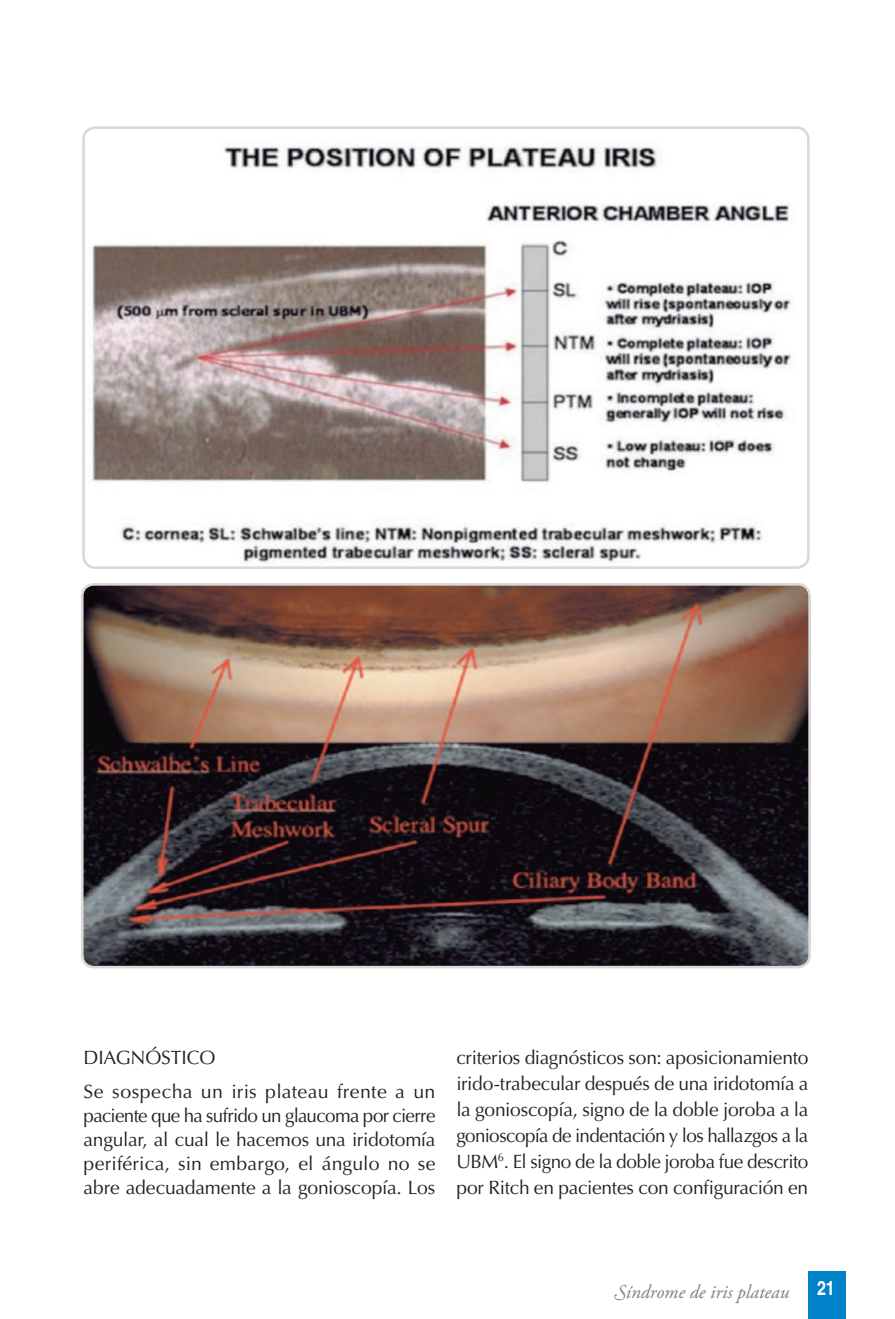
<style>
.page{position:relative;width:895px;height:1319px;background:#fff}
.page>*{position:absolute;margin:0;border:0;box-sizing:border-box;transform-origin:0 0}
.t1{font:700 condensed 19.78px "Helvetica";color:#fff}
.t2{font:19.25px/25.9px "Optima";letter-spacing:-.005em;color:#231f20;text-align:justify}
.t3{font:italic 19.25px "Adobe Garamond Pro";color:#7e8083}
</style>
<div class="page">
<div style="left:808px;top:1270px;width:37px;height:48px;background:#0082c8"></div>
<img style="left:86px;top:130px;width:722px;height:437px">
<div style="left:82px;top:126px;width:727px;height:443px;border:3px solid #dad9d8;border-radius:12px"></div>
<img style="left:83px;top:584px;width:726px;height:383px">
<div style="left:81px;top:583px;width:729px;height:385px;border:3px solid #dad9d8;border-radius:12px"></div>
<p class="t2" style="left:83px;top:1040px;width:353px;line-height:34.5px">DIAGNÓSTICO<br>Se sospecha un iris plateau frente a un</p>
<p class="t2" style="left:83px;top:1103px;width:353px;line-height:23.8px">paciente que ha sufrido un glaucoma por cierre angular, al cual le hacemos una iridotomía periférica, sin embargo, el ángulo no se abre adecuadamente a la gonioscopía. Los</p>
<p class="t2" style="left:456px;top:1044px;width:353px">criterios diagnósticos son: aposicionamiento irido-trabecular después de una iridotomía a la gonioscopía, signo de la doble joroba a la gonioscopía de indentación y los hallazgos a la UBM<sup>6</sup>. El signo de la doble joroba fue descrito por Ritch en pacientes con configuración en</p>
<p class="t3" style="left:614px;top:1279px;width:176px">Síndrome de iris plateau</p>
<p class="t1" style="left:816px;top:1275px;width:19px">21</p>
</div>
